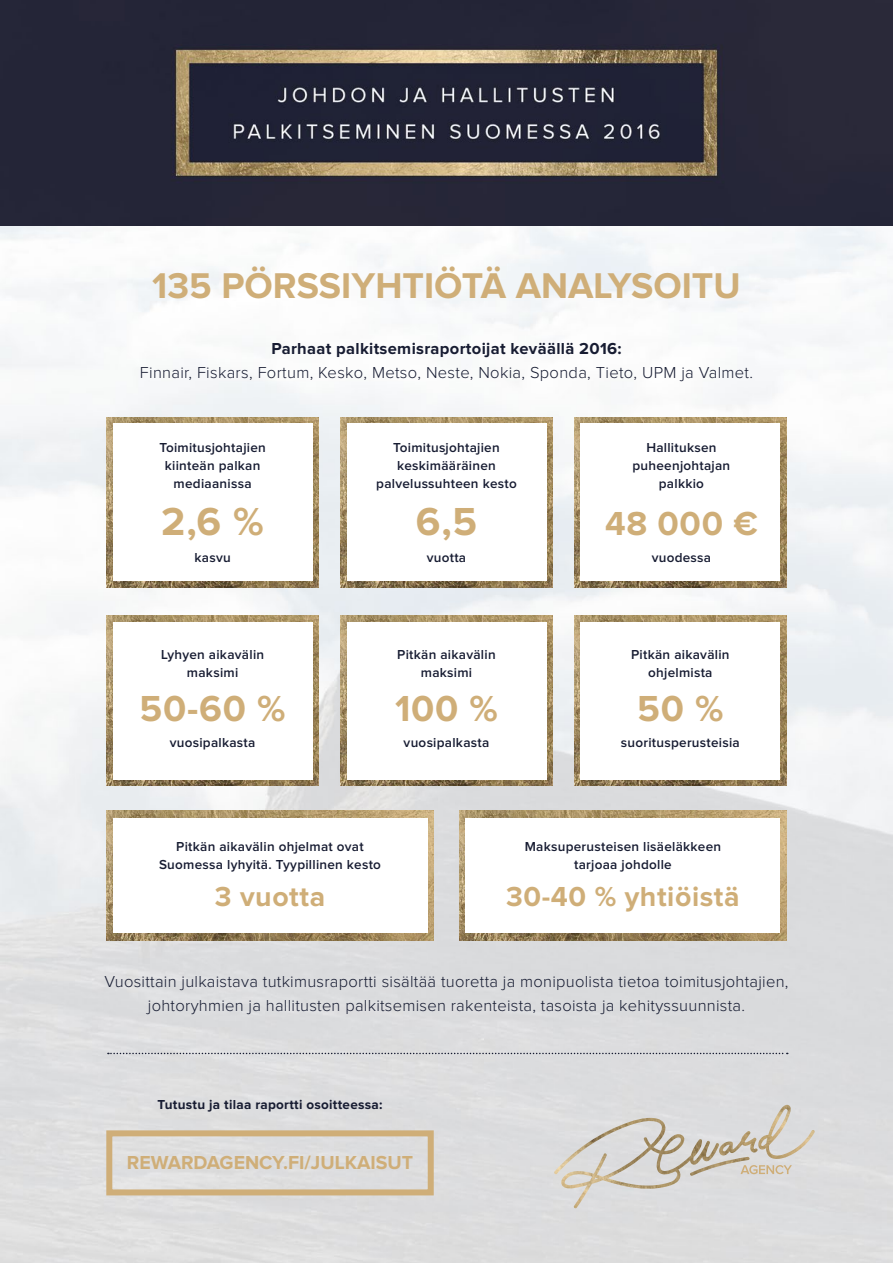
<style>
.page{position:relative;width:893px;height:1263px;background:#fff}
.page>*{position:absolute;margin:0;border:0;box-sizing:border-box;transform-origin:0 0}
.t1{font:700 40.5px "Proxima Nova";color:#cfae78}
.t2{font:700 37.5px "Proxima Nova";letter-spacing:.02em;color:#cfae78}
.t3{font:700 37.05px "Proxima Nova";color:#cfae78}
.t4{font:700 34.5px "Proxima Nova";color:#cfae78}
.t5{font:700 28.5px "Proxima Nova";letter-spacing:.02em;color:#cfae78}
.t6{font:700 19.5px "Proxima Nova";color:#cfae78}
.t7{font:300 16.5px/24px "Proxima Nova";letter-spacing:.015em;color:#171c32;text-align:center}
.t8{font:700 16.5px "Proxima Nova";letter-spacing:.02em;color:#171c32}
.t9{font:600 13.5px/18px "Proxima Nova";letter-spacing:.02em;color:#171c32;text-align:center}
.t10{font:700 13.5px "Proxima Nova";letter-spacing:.02em;color:#171c32}
</style>
<div class="page">
<img style="left:0;top:225px;width:893px;height:1038px">
<img style="left:0;top:0;width:893px;height:225px">
<img style="left:553px;top:1105px;width:262px;height:104px">
<div style="left:106px;top:1130px;width:328px;height:65px;border:6px solid #cfae78"></div>
<img style="left:106px;top:417px;width:213px;height:170px">
<img style="left:106px;top:616px;width:213px;height:170px">
<div style="left:113px;top:424px;width:200px;height:157px;background:#fff"></div>
<div style="left:113px;top:622px;width:200px;height:157px;background:#fff"></div>
<img style="left:340px;top:417px;width:213px;height:170px">
<div style="left:347px;top:424px;width:199px;height:157px;background:#fff"></div>
<img style="left:340px;top:616px;width:213px;height:170px">
<div style="left:347px;top:622px;width:199px;height:157px;background:#fff"></div>
<img style="left:574px;top:417px;width:213px;height:170px">
<div style="left:580px;top:424px;width:200px;height:157px;background:#fff"></div>
<img style="left:574px;top:616px;width:213px;height:170px">
<div style="left:580px;top:622px;width:200px;height:157px;background:#fff"></div>
<img style="left:106px;top:811px;width:328px;height:129px">
<div style="left:113px;top:818px;width:314px;height:115px;background:#fff"></div>
<img style="left:459px;top:811px;width:328px;height:129px">
<div style="left:466px;top:818px;width:314px;height:115px;background:#fff"></div>
<svg style="left:108px;top:1053px;width:680px;height:1px"></svg>
<h3 class="t3" style="left:152px;top:268px;width:590px">135 PÖRSSIYHTIÖTÄ ANALYSOITU</h3>
<p class="t8" style="left:271px;top:341px;width:352px">Parhaat palkitsemisraportoijat keväällä 2016:</p>
<p class="t7" style="left:140px;top:360px;width:615px">Finnair, Fiskars, Fortum, Kesko, Metso, Neste, Nokia, Sponda, Tieto, UPM ja Valmet.</p>
<p class="t9" style="left:159px;top:440px;width:108px">Toimitusjohtajien kiinteän palkan mediaanissa</p>
<h1 class="t1" style="left:161px;top:503px;width:104px">2,6 %</h1>
<p class="t9" style="left:194px;top:549px;width:38px">kasvu</p>
<p class="t9" style="left:161px;top:646px;width:105px">Lyhyen aikavälin maksimi</p>
<h2 class="t2" style="left:140px;top:691px;width:147px">50-60 %</h2>
<p class="t9" style="left:170px;top:734px;width:87px">vuosipalkasta</p>
<p class="t9" style="left:376px;top:440px;width:142px">Toimitusjohtajien keskimääräinen palvelussuhteen kesto</p>
<h1 class="t1" style="left:416px;top:503px;width:63px">6,5</h1>
<p class="t9" style="left:427px;top:549px;width:41px">vuotta</p>
<p class="t9" style="left:397px;top:646px;width:100px">Pitkän aikavälin maksimi</p>
<h2 class="t2" style="left:395px;top:691px;width:104px">100 %</h2>
<p class="t9" style="left:404px;top:734px;width:87px">vuosipalkasta</p>
<p class="t9" style="left:633px;top:440px;width:99px">Hallituksen puheenjohtajan palkkio</p>
<h3 class="t4" style="left:605px;top:508px;width:154px">48 000 €</h3>
<p class="t9" style="left:652px;top:549px;width:61px">vuodessa</p>
<p class="t9" style="left:631px;top:646px;width:100px">Pitkän aikavälin ohjelmista</p>
<h2 class="t2" style="left:637px;top:691px;width:88px">50 %</h2>
<p class="t9" style="left:621px;top:734px;width:120px">suoritusperusteisia</p>
<p class="t9" style="left:159px;top:838px;width:223px">Pitkän aikavälin ohjelmat ovat<br>Suomessa lyhyitä. Tyypillinen kesto</p>
<h3 class="t5" style="left:215px;top:884px;width:112px">3 vuotta</h3>
<p class="t9" style="left:525px;top:838px;width:198px">Maksuperusteisen lisäeläkkeen tarjoaa johdolle</p>
<h3 class="t5" style="left:506px;top:884px;width:235px">30-40 % yhtiöistä</h3>
<p class="t7" style="left:105px;top:970px;width:685px">Vuosittain julkaistava tutkimusraportti sisältää tuoretta ja monipuolista tietoa toimitusjohtajien, johtoryhmien ja hallitusten palkitsemisen rakenteista, tasoista ja kehityssuunnista.</p>
<p class="t10" style="left:158px;top:1099px;width:226px">Tutustu ja tilaa raportti osoitteessa:</p>
<h3 class="t6" style="left:127px;top:1153px;width:288px">REWARDAGENCY.FI/JULKAISUT</h3>
</div>
